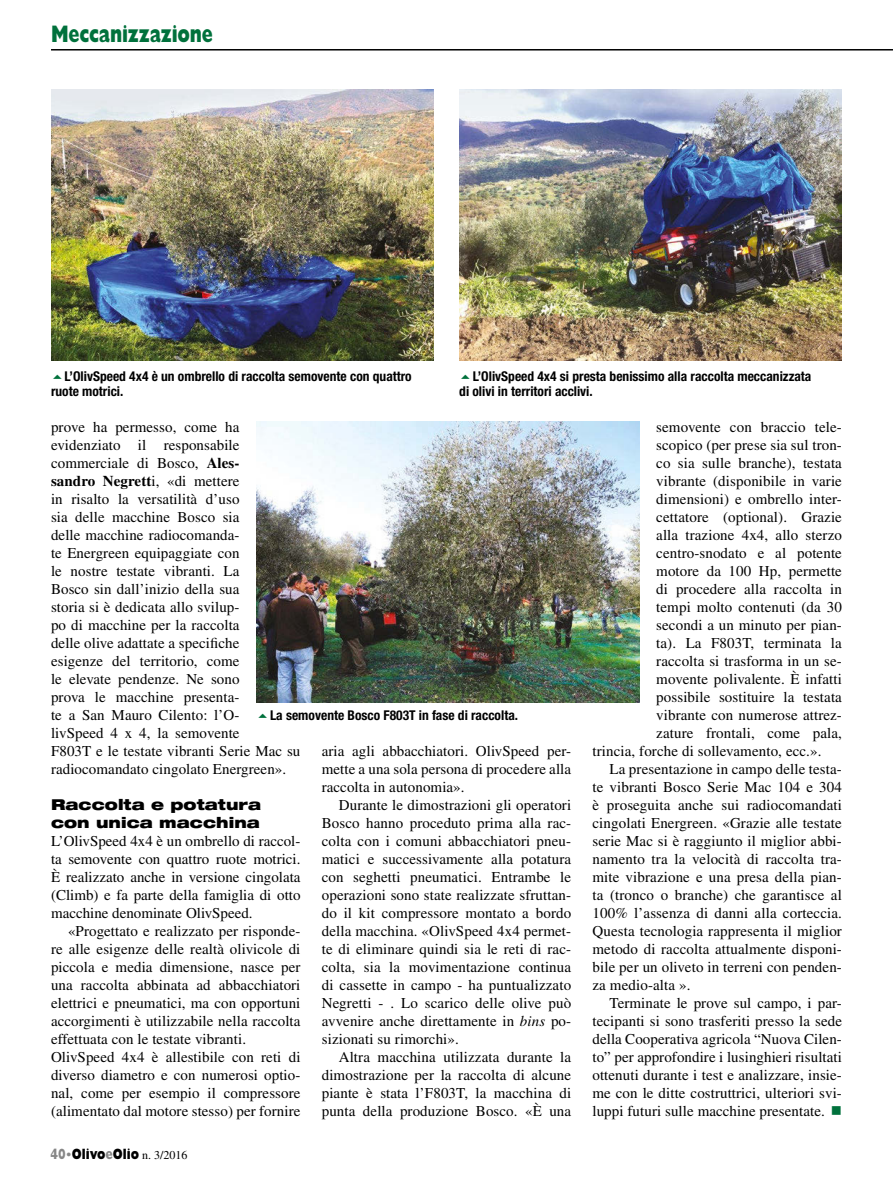
<style>
.page{position:relative;width:893px;height:1191px;background:#fff}
.page>*{position:absolute;margin:0;border:0;box-sizing:border-box;transform-origin:0 0}
.t1{font:800 24px "Gill Sans Std";letter-spacing:-.01em;color:#00713c;scale:.75 1}
.t2{font:15px/18px "Times LT Std";letter-spacing:.005em;color:#000}
.t3{font:900 expanded 15px "Helvetica Neue LT Std";letter-spacing:.005em;color:#000}
.t4{font:800 15px "Gill Sans Std";color:#000;scale:.8 1}
.t5{font:700 condensed 13.5px/15px "Helvetica Neue LT Std";color:#000}
.s1{font-weight:700}
.s2{font-style:italic}
.s3{color:#878787}
.s4{font-family:"Times LT Std";font-weight:700;font-size:13.5px;color:#878787}
.s5{font-family:"Times LT Std";font-weight:400;font-size:12px}
.s6{color:#00713c}
</style>
<div class="page">
<hr style="left:51px;top:49px;width:842px;height:2px;background:#000">
<img style="left:459px;top:89px;width:383px;height:271px">
<img style="left:257px;top:421px;width:382px;height:281px">
<img style="left:51px;top:89px;width:383px;height:271px">
<h1 class="t1" style="left:51px;top:20px;width:218px">Meccanizzazione</h1>
<p class="t5" style="left:51px;top:369px;width:362px;text-indent:14px">L’OlivSpeed 4x4 è un ombrello di raccolta semovente con quattro ruote motrici.</p>
<p class="t5" style="left:459px;top:369px;width:354px;text-indent:14px">L’OlivSpeed 4x4 si presta benissimo alla raccolta meccanizzata di olivi in territori acclivi.</p>
<p class="t2" style="left:51px;top:418px;width:251px">prove ha permesso, come ha evidenziato il responsabile commerciale di Bosco, <span class="s1">Ales-<br>sandro Negrett</span>i, «di mettere<br>in risalto la versatilità d’uso<br>sia delle macchine Bosco sia<br>delle macchine radiocomanda-<br>te Energreen equipaggiate con<br>le nostre testate vibranti. La<br>Bosco sin dall’inizio della sua<br>storia si è dedicata allo svilup-<br>po di macchine per la raccolta<br>delle olive adattate a specifiche<br>esigenze del territorio, come<br>le elevate pendenze. Ne sono<br>prova le macchine presenta-<br>te a San Mauro Cilento: l’O-<br>livSpeed 4 x 4, la semovente<br>F803T e le testate vibranti Serie Mac su radiocomandato cingolato Energreen».</p>
<p class="t3" style="left:51px;top:795px;width:212px">Raccolta e potatura</p>
<p class="t3" style="left:51px;top:813px;width:210px">con unica macchina</p>
<p class="t2" style="left:51px;top:832px;width:251px">L’OlivSpeed 4x4 è un ombrello di raccol-</p>
<p class="t2" style="left:51px;top:850px;width:251px">ta semovente con quattro ruote motrici.</p>
<p class="t2" style="left:51px;top:868px;width:251px">È realizzato anche in versione cingolata</p>
<p class="t2" style="left:51px;top:886px;width:251px">(Climb) e fa parte della famiglia di otto</p>
<p class="t2" style="left:51px;top:904px;width:203px">macchine denominate OlivSpeed.</p>
<p class="t2" style="left:68px;top:922px;width:234px">«Progettato e realizzato per risponde-</p>
<p class="t2" style="left:51px;top:940px;width:251px">re alle esigenze delle realtà olivicole di</p>
<p class="t2" style="left:51px;top:958px;width:251px">piccola e media dimensione, nasce per</p>
<p class="t2" style="left:51px;top:976px;width:251px">una raccolta abbinata ad abbacchiatori</p>
<p class="t2" style="left:51px;top:994px;width:251px">elettrici e pneumatici, ma con opportuni</p>
<p class="t2" style="left:51px;top:1012px;width:251px">accorgimenti è utilizzabile nella raccolta</p>
<p class="t2" style="left:51px;top:1030px;width:197px">effettuata con le testate vibranti.</p>
<p class="t2" style="left:51px;top:1048px;width:251px">OlivSpeed 4x4 è allestibile con reti di</p>
<p class="t2" style="left:51px;top:1066px;width:251px">diverso diametro e con numerosi optio-</p>
<p class="t2" style="left:51px;top:1084px;width:251px">nal, come per esempio il compressore</p>
<p class="t2" style="left:51px;top:1102px;width:251px">(alimentato dal motore stesso) per fornire</p>
<p class="t5" style="left:270px;top:708px;width:250px">La semovente Bosco F803T in fase di raccolta.</p>
<p class="t2" style="left:322px;top:742px;width:251px">aria agli abbacchiatori. OlivSpeed per-</p>
<p class="t2" style="left:322px;top:760px;width:251px">mette a una sola persona di procedere alla</p>
<p class="t2" style="left:322px;top:778px;width:144px">raccolta in autonomia».</p>
<p class="t2" style="left:339px;top:796px;width:234px">Durante le dimostrazioni gli operatori</p>
<p class="t2" style="left:322px;top:814px;width:251px">Bosco hanno proceduto prima alla rac-</p>
<p class="t2" style="left:322px;top:832px;width:251px">colta con i comuni abbacchiatori pneu-</p>
<p class="t2" style="left:322px;top:850px;width:251px">matici e successivamente alla potatura</p>
<p class="t2" style="left:322px;top:868px;width:251px">con seghetti pneumatici. Entrambe le</p>
<p class="t2" style="left:322px;top:886px;width:251px">operazioni sono state realizzate sfruttan-</p>
<p class="t2" style="left:322px;top:904px;width:251px">do il kit compressore montato a bordo</p>
<p class="t2" style="left:322px;top:922px;width:251px">della macchina. «OlivSpeed 4x4 permet-</p>
<p class="t2" style="left:322px;top:940px;width:251px">te di eliminare quindi sia le reti di rac-</p>
<p class="t2" style="left:322px;top:958px;width:251px">colta, sia la movimentazione continua</p>
<p class="t2" style="left:322px;top:976px;width:251px">di cassette in campo - ha puntualizzato</p>
<p class="t2" style="left:322px;top:994px;width:251px">Negretti - . Lo scarico delle olive può</p>
<p class="t2" style="left:322px;top:1012px;width:251px">avvenire anche direttamente in <span class="s2">bins</span> po-</p>
<p class="t2" style="left:322px;top:1030px;width:139px">sizionati su rimorchi».</p>
<p class="t2" style="left:339px;top:1048px;width:234px">Altra macchina utilizzata durante la</p>
<p class="t2" style="left:322px;top:1066px;width:251px">dimostrazione per la raccolta di alcune</p>
<p class="t2" style="left:322px;top:1084px;width:251px">piante è stata l’F803T, la macchina di</p>
<p class="t2" style="left:322px;top:1102px;width:251px">punta della produzione Bosco. «È una</p>
<p class="t4" style="left:50px;top:1144px;width:173px"><span class="s3">40</span> <span class="s4">•</span> Olivo<span class="s3">e</span>Olio <span class="s5">n. 3/2016</span></p>
<p class="t2" style="left:656px;top:418px;width:187px">semovente con braccio tele-</p>
<p class="t2" style="left:656px;top:436px;width:187px">scopico (per prese sia sul tron-</p>
<p class="t2" style="left:656px;top:454px;width:187px">co sia sulle branche), testata</p>
<p class="t2" style="left:656px;top:472px;width:187px">vibrante (disponibile in varie</p>
<p class="t2" style="left:656px;top:490px;width:187px">dimensioni) e ombrello inter-</p>
<p class="t2" style="left:656px;top:508px;width:187px">cettatore (optional). Grazie</p>
<p class="t2" style="left:656px;top:526px;width:187px">alla trazione 4x4, allo sterzo</p>
<p class="t2" style="left:656px;top:544px;width:187px">centro-snodato e al potente</p>
<p class="t2" style="left:656px;top:562px;width:187px">motore da 100 Hp, permette</p>
<p class="t2" style="left:656px;top:580px;width:187px">di procedere alla raccolta in</p>
<p class="t2" style="left:656px;top:598px;width:187px">tempi molto contenuti (da 30</p>
<p class="t2" style="left:656px;top:616px;width:187px">secondi a un minuto per pian-</p>
<p class="t2" style="left:656px;top:634px;width:187px">ta). La F803T, terminata la</p>
<p class="t2" style="left:656px;top:652px;width:187px">raccolta si trasforma in un se-</p>
<p class="t2" style="left:656px;top:670px;width:187px">movente polivalente. È infatti</p>
<p class="t2" style="left:656px;top:688px;width:187px">possibile sostituire la testata</p>
<p class="t2" style="left:656px;top:706px;width:187px">vibrante con numerose attrez-</p>
<p class="t2" style="left:656px;top:724px;width:187px">zature frontali, come pala,</p>
<p class="t2" style="left:592px;top:742px;width:231px">trincia, forche di sollevamento, ecc.».</p>
<p class="t2" style="left:609px;top:760px;width:234px">La presentazione in campo delle testa-</p>
<p class="t2" style="left:592px;top:778px;width:251px">te vibranti Bosco Serie Mac 104 e 304</p>
<p class="t2" style="left:592px;top:796px;width:251px">è proseguita anche sui radiocomandati</p>
<p class="t2" style="left:592px;top:814px;width:251px">cingolati Energreen. «Grazie alle testate</p>
<p class="t2" style="left:592px;top:832px;width:251px">serie Mac si è raggiunto il miglior abbi-</p>
<p class="t2" style="left:592px;top:850px;width:251px">namento tra la velocità di raccolta tra-</p>
<p class="t2" style="left:592px;top:868px;width:251px">mite vibrazione e una presa della pian-</p>
<p class="t2" style="left:592px;top:886px;width:251px">ta (tronco o branche) che garantisce al</p>
<p class="t2" style="left:592px;top:904px;width:251px">100% l’assenza di danni alla corteccia.</p>
<p class="t2" style="left:592px;top:922px;width:251px">Questa tecnologia rappresenta il miglior</p>
<p class="t2" style="left:592px;top:940px;width:251px">metodo di raccolta attualmente disponi-</p>
<p class="t2" style="left:592px;top:958px;width:251px">bile per un oliveto in terreni con penden-</p>
<p class="t2" style="left:592px;top:976px;width:100px">za medio-alta ».</p>
<p class="t2" style="left:609px;top:994px;width:234px">Terminate le prove sul campo, i par-</p>
<p class="t2" style="left:592px;top:1012px;width:251px">tecipanti si sono trasferiti presso la sede</p>
<p class="t2" style="left:592px;top:1030px;width:251px">della Cooperativa agricola “Nuova Cilen-</p>
<p class="t2" style="left:592px;top:1048px;width:251px">to” per approfondire i lusinghieri risultati</p>
<p class="t2" style="left:592px;top:1066px;width:251px">ottenuti durante i test e analizzare, insie-</p>
<p class="t2" style="left:592px;top:1084px;width:251px">me con le ditte costruttrici, ulteriori svi-</p>
<p class="t2" style="left:592px;top:1102px;width:251px">luppi futuri sulle macchine presentate. <span class="s6">■</span></p>
</div>
